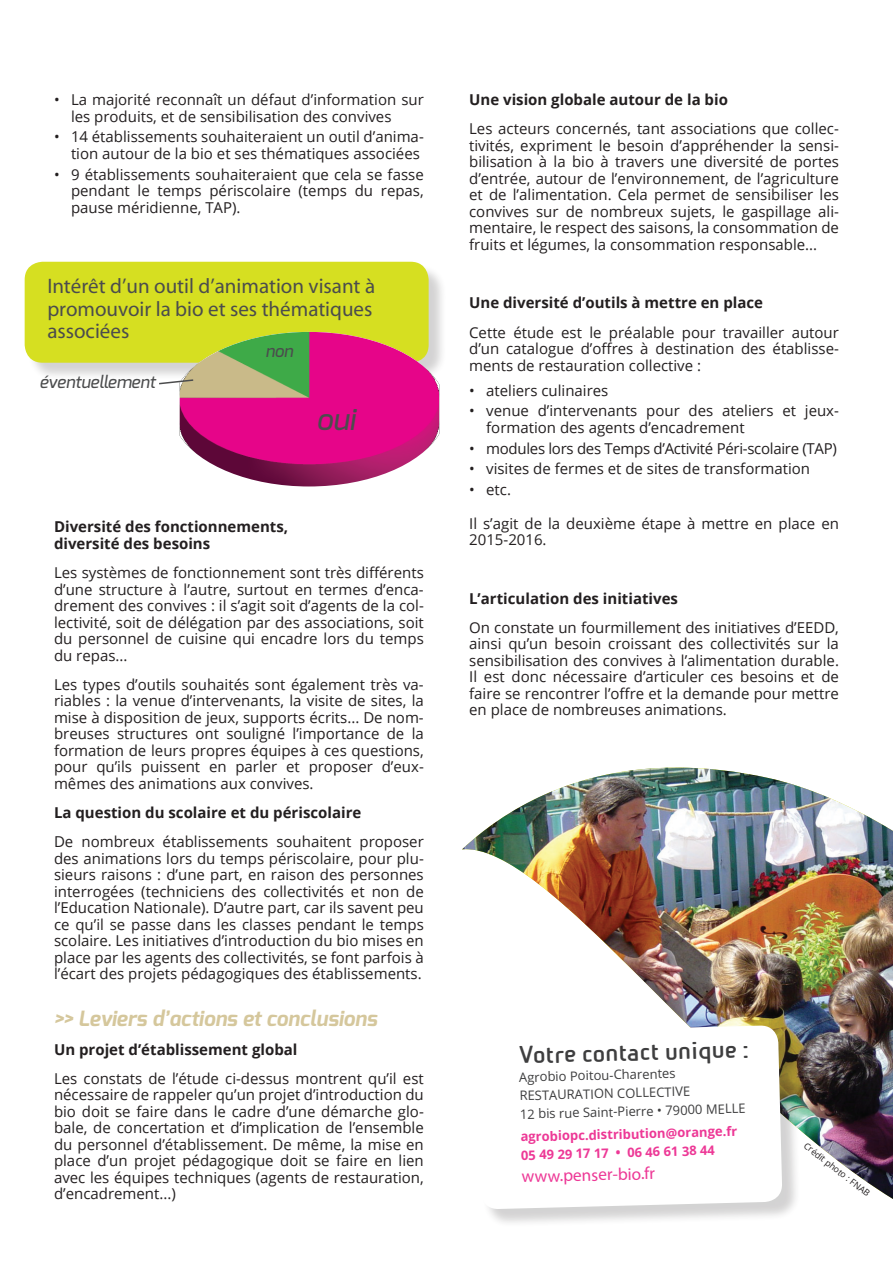
<style>
.page{position:relative;width:893px;height:1263px;background:#fff}
.page>*{position:absolute;margin:0;border:0;box-sizing:border-box;transform-origin:0 0}
.t1{font:italic 500 29.85px "Exo";color:#4b4c4d}
.t2{font:700 23.1px "Beta Sans";color:#3e3e3f}
.t3{font:21px/22.5px "Myriad";color:#4b4c4d}
.t4{font:italic 700 21px "Exo";color:#d5c79c}
.t5{font:17.4px "Myriad Pro";color:#ed3896}
.t6{font:italic 500 16.95px "Exo";letter-spacing:-.01em;color:#4b4c4d}
.t7{font:15px/16.5px "Open Sans";color:#231f20;text-align:justify}
.t8{font:700 15px/16.5px "Open Sans";color:#231f20}
.t9{font:15px "Open Sans";letter-spacing:-.02em;color:#231f20}
.t10{font:13.05px/19px "Open Sans";color:#3e3e3f}
.t11{font:700 13.05px/18.5px "Open Sans";color:#ed3896}
.t12{font:8.85px "Open Sans";color:#231f20}
</style>
<div class="page">
<div style="left:27px;top:264px;width:421px;height:117px;background:#231f20;opacity:.2"></div>
<div style="left:25px;top:262px;width:404px;height:101px;background:#d6df21;border-radius:18px"></div>
<svg style="left:157px;top:332px;width:289px;height:154px"></svg>
<img style="left:462px;top:767px;width:431px;height:432px">
<div style="left:479px;top:1028px;width:321px;height:200px;background:#231f20;opacity:.2"></div>
<svg style="left:476px;top:1025px;width:306px;height:184px"></svg>
<p class="t7" style="left:71px;top:91px;width:354px;text-indent:-17px">• La majorité reconnaît un défaut d’information sur les produits, et de sensibilisation des convives</p>
<p class="t7" style="left:54px;top:128px;width:371px;text-align:right">• 14 établissements souhaiteraient un outil d’anima&shy;tion autour de la bio et ses thématiques associées</p>
<p class="t7" style="left:71px;top:165px;width:354px;text-indent:-17px">• 9 établissements souhaiteraient que cela se fasse pendant le temps périscolaire (temps du repas, pause méridienne, TAP).</p>
<h3 class="t3" style="left:47px;top:276px;width:329px">Intérêt d’un outil d’animation visant à promouvoir la bio et ses thématiques associées</h3>
<p class="t6" style="left:40px;top:371px;width:118px">éventuellement</p>
<h1 class="t1" style="left:316px;top:400px;width:41px">oui</h1>
<p class="t6" style="left:265px;top:340px;width:29px">non</p>
<p class="t8" style="left:54px;top:518px;width:236px">Diversité des fonctionnements, diversité des besoins</p>
<p class="t7" style="left:54px;top:564px;width:371px">Les systèmes de fonctionnement sont très différents d’une structure à l’autre, surtout en termes d’enca&shy;drement des convives : il s’agit soit d’agents de la col&shy;lectivité, soit de délégation par des associations, soit du personnel de cuisine qui encadre lors du temps du repas...</p>
<p class="t7" style="left:54px;top:676px;width:371px">Les types d’outils souhaités sont également très va&shy;riables : la venue d’intervenants, la visite de sites, la mise à disposition de jeux, supports écrits... De nom&shy;breuses structures ont souligné l’importance de la formation de leurs propres équipes à ces questions, pour qu’ils puissent en parler et proposer d’eux&shy;mêmes des animations aux convives.</p>
<p class="t8" style="left:54px;top:804px;width:309px">La question du scolaire et du périscolaire</p>
<p class="t7" style="left:54px;top:833px;width:371px">De nombreux établissements souhaitent proposer des animations lors du temps périscolaire, pour plu&shy;sieurs raisons : d’une part, en raison des personnes interrogées (techniciens des collectivités et non de l’Education Nationale). D’autre part, car ils savent peu ce qu’il se passe dans les classes pendant le temps scolaire. Les initiatives d’introduction du bio mises en place par les agents des collectivités, se font parfois à l’écart des projets pédagogiques des établissements.</p>
<h3 class="t4" style="left:54px;top:1004px;width:325px">&gt;&gt; Leviers d’actions et conclusions</h3>
<p class="t8" style="left:54px;top:1040px;width:245px">U n projet d’établissement global</p>
<p class="t7" style="left:54px;top:1070px;width:371px">Les constats de l’étude ci-dessus montrent qu’il est nécessaire de rappeler qu’un projet d’introduction du bio doit se faire dans le cadre d’une démarche glo&shy;bale, de concertation et d’implication de l’ensemble du personnel d’établissement. De même, la mise en place d’un projet pédagogique doit se faire en lien avec les équipes techniques (agents de restauration, d’encadrement...)</p>
<p class="t8" style="left:469px;top:91px;width:260px">U ne vision globale autour de la bio</p>
<p class="t7" style="left:469px;top:120px;width:371px">Les acteurs concernés, tant associations que collec&shy;tivités, expriment le besoin d’appréhender la sensi&shy;bilisation à la bio à travers une diversité de portes d’entrée, autour de l’environnement, de l’agriculture et de l’alimentation. Cela permet de sensibiliser les convives sur de nombreux sujets, le gaspillage ali&shy;mentaire, le respect des saisons, la consommation de fruits et légumes, la consommation responsable...</p>
<p class="t8" style="left:469px;top:294px;width:295px">U ne diversité d’outils à mettre en place</p>
<p class="t7" style="left:469px;top:323px;width:371px">Cette étude est le préalable pour travailler autour d’un catalogue d’offres à destination des établisse&shy;ments de restauration collective :</p>
<p class="t7" style="left:469px;top:381px;width:141px">• ateliers culinaires</p>
<p class="t7" style="left:486px;top:402px;width:354px;text-indent:-17px">• venue d’intervenants pour des ateliers et jeux&shy;formation des agents d’encadrement</p>
<p class="t9" style="left:469px;top:438px;width:369px">• modules lors des Temps d’Activité Péri-scolaire (TAP)</p>
<p class="t7" style="left:469px;top:460px;width:342px">• visites de fermes et de sites de transformation</p>
<p class="t7" style="left:469px;top:481px;width:43px">• etc.</p>
<p class="t7" style="left:469px;top:514px;width:371px">Il s’agit de la deuxième étape à mettre en place en<br>2015-2016.</p>
<p class="t8" style="left:469px;top:589px;width:210px">L’articulation des initiatives</p>
<p class="t7" style="left:469px;top:619px;width:371px">On constate un fourmillement des initiatives d’EEDD, ainsi qu’un besoin croissant des collectivités sur la sensibilisation des convives à l’alimentation durable.<br>Il est donc nécessaire d’articuler ces besoins et de faire se rencontrer l’offre et la demande pour mettre en place de nombreuses animations.</p>
<h2 class="t2" style="left:518px;top:1043px;width:232px;rotate:-2deg">Votre contact unique :</h2>
<p class="t10" style="left:519px;top:1067px;width:158px;rotate:-1deg">Agrobio Poitou-Charentes<br>Restauration</p>
<p class="t10" style="left:520px;top:1085px;width:227px;text-indent:97px;rotate:-1deg">co LLECTIVE<br>12 bis rue Saint-Pierre • 79000 MELLE</p>
<p class="t11" style="left:520px;top:1126px;width:218px;rotate:-1deg">agrobiopc.distribution@orange.fr<br>05 49 29 17 17 • 06 46 61 38 44</p>
<p class="t5" style="left:521px;top:1166px;width:135px;rotate:-2deg">www.penser-bio.fr</p>
<p class="t12" style="left:809px;top:1140px;width:82px;rotate:38deg">Crédit photo : FNAB</p>
</div>
